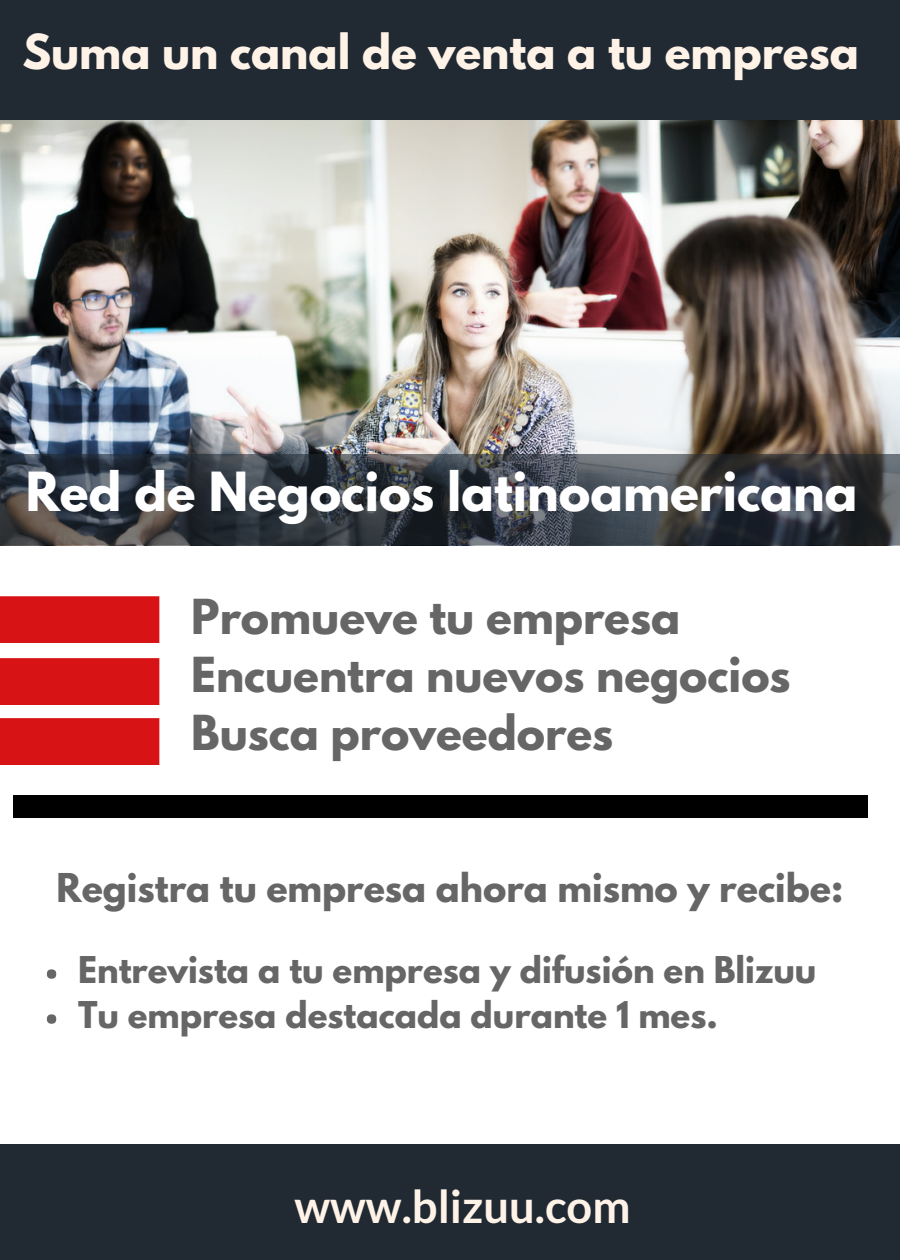
<style>
.page{position:relative;width:900px;height:1260px;background:#fff}
.page>*{position:absolute;margin:0;border:0;box-sizing:border-box;transform-origin:0 0}
.t1{font:700 47.75px "League Spartan";color:#fff}
.t2{font:700 45.25px "Lato";color:#fff3e8}
.t3{font:700 42.75px/58px "League Spartan";color:#666}
.t4{font:700 42.75px "League Spartan";color:#fff3e8}
.t5{font:700 35.25px "League Spartan";color:#666}
.t6{font:700 32.75px/45px "League Spartan";color:#666}
</style>
<div class="page">
<img style="left:0;top:120px;width:900px;height:334px">
<svg style="left:0;top:454px;width:900px;height:92px;background:#373d43"></svg>
<div style="left:0;top:596px;width:159px;height:47px;background:#d71315"></div>
<div style="left:0;top:658px;width:159px;height:47px;background:#d71315"></div>
<div style="left:0;top:718px;width:159px;height:47px;background:#d71315"></div>
<div style="left:0;top:1144px;width:900px;height:116px;background:#212a33"></div>
<div style="left:0;top:0;width:900px;height:120px;background:#212a33"></div>
<div style="left:47px;top:969px;width:9px;height:10px;background:#666;border-radius:50%"></div>
<div style="left:47px;top:1014px;width:9px;height:10px;background:#666;border-radius:50%"></div>
<div style="left:13px;top:795px;width:855px;height:23px;background:#000"></div>
<h3 class="t4" style="left:22px;top:31px;width:838px">Suma un canal de venta a tu empresa</h3>
<h1 class="t1" style="left:26px;top:468px;width:833px">Red de Negocios latinoamericana</h1>
<h3 class="t3" style="left:191px;top:593px;width:601px">Promueve tu empresa<br>Encuentra nuevos negocios<br>Busca proveedores</h3>
<p class="t5" style="left:57px;top:870px;width:788px">Registra tu empresa ahora mismo y recibe:</p>
<p class="t6" style="left:78px;top:951px;width:740px">Entrevista a tu empresa y difusión en Blizuu<br>Tu empresa destacada durante 1 mes.</p>
<h2 class="t2" style="left:294px;top:1178px;width:338px">www.blizuu.com</h2>
</div>
